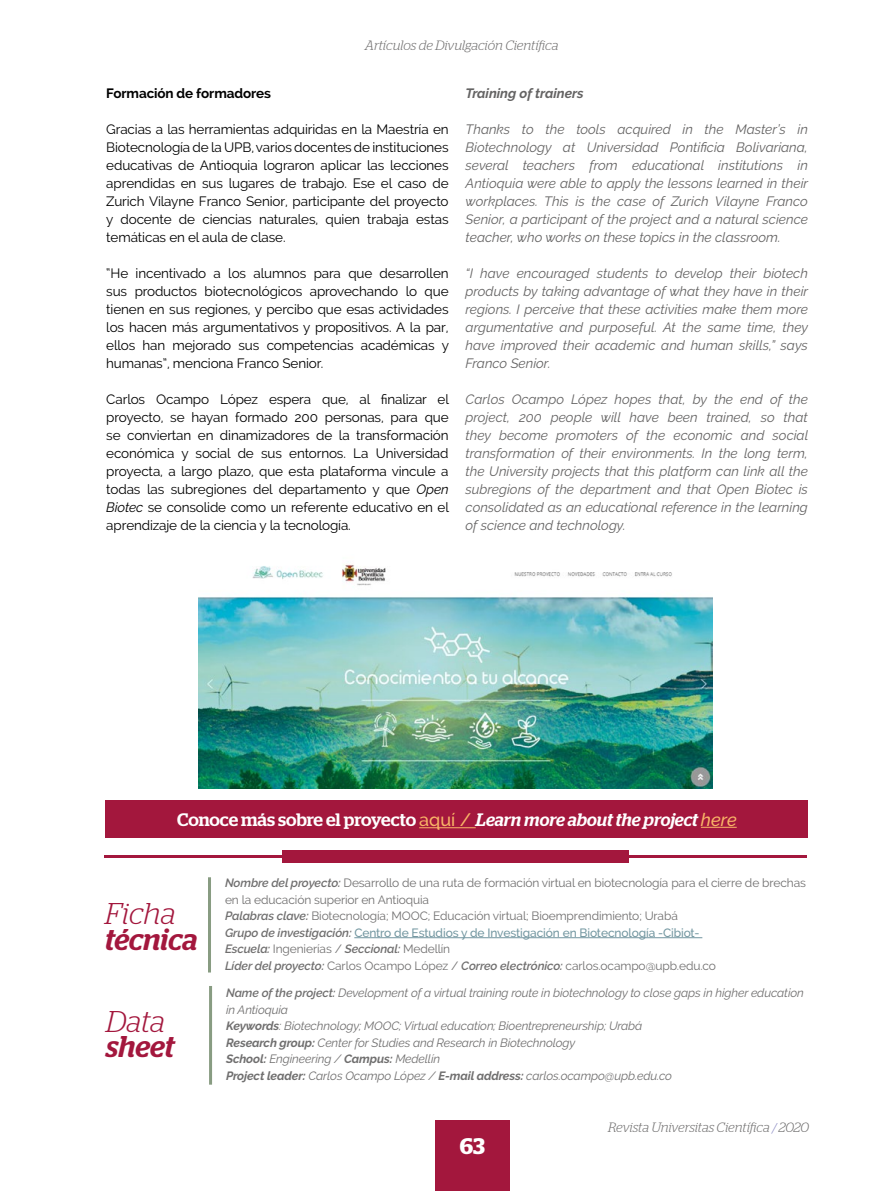
<style>
.page{position:relative;width:893px;height:1191px;background:#fff}
.page>*{position:absolute;margin:0;border:0;box-sizing:border-box;transform-origin:0 0}
.t1{font:italic 500 30px "Stag";color:#a3173d}
.t2{font:italic 300 30px "Stag";color:#a3173d}
.t3{font:600 22.5px "Stag";color:#fff}
.t4{font:500 18px "Stag";letter-spacing:-.005em;color:#fff}
.t5{font:13.5px/18px "Raleway";letter-spacing:-.01em;color:#000;text-align:justify}
.t6{font:italic 13.5px/18px "Raleway";color:#646363;text-align:justify}
.t7{font:italic 300 13.5px "Stag";letter-spacing:-.005em;color:#706f6f}
.t8{font:700 13.5px "Raleway";letter-spacing:-.01em;color:#000}
.t9{font:italic 700 13.5px "Raleway";color:#646363}
.t10{font:12px/16.5px "Raleway";letter-spacing:-.01em;color:#706f6f}
.t11{font:italic 12px/16.5px "Raleway";letter-spacing:-.01em;color:#706f6f}
.s1{font-style:italic}
.s2{font-family:"Raleway";color:#f9b567}
.s3{font-family:"Raleway";font-style:italic;color:#f9b567}
.s4{font-weight:600;font-style:italic}
.s5{font-weight:500;color:#7296a0}
.s6{font-weight:600}
.s7{font-weight:700}
.s8{color:#8a8ac3}
</style>
<div class="page">
<div style="left:435px;top:1120px;width:75px;height:71px;background:#a3173d"></div>
<div style="left:105px;top:800px;width:703px;height:38px;background:#a3173d"></div>
<hr style="left:209px;top:986px;width:3px;height:98px;background:#889c82">
<hr style="left:354px;top:937px;width:348px;height:1px;background:#7296a0">
<hr style="left:208px;top:877px;width:3px;height:95px;background:#889c82">
<hr style="left:104px;top:855px;width:703px;height:2px;background:#a3173d">
<div style="left:282px;top:850px;width:347px;height:12px;background:#a3173d"></div>
<hr style="left:419px;top:827px;width:57px;height:1px;background:#f9b567">
<hr style="left:701px;top:827px;width:36px;height:1px;background:#f9b567">
<img style="left:199px;top:564px;width:513px;height:224px">
<p class="t7" style="left:365px;top:37px;width:195px">Artículos de Divulgación Científica</p>
<p class="t8" style="left:106px;top:85px;width:166px">Formación de formadores</p>
<p class="t5" style="left:106px;top:120px;width:344px">Gracias a las herramientas adquiridas en la Maestría en Biotecnología de la UPB, varios docentes de instituciones educativas de Antioquia lograron aplicar las lecciones aprendidas en sus lugares de trabajo. Ese el caso de Zurich Vilayne Franco Senior, participante del proyecto y docente de ciencias naturales, quien trabaja estas temáticas en el aula de clase.</p>
<p class="t5" style="left:106px;top:264px;width:344px">“He incentivado a los alumnos para que desarrollen sus productos biotecnológicos aprovechando lo que tienen en sus regiones, y percibo que esas actividades los hacen más argumentativos y propositivos. A la par, ellos han mejorado sus competencias académicas y humanas”, menciona Franco Senior.</p>
<p class="t5" style="left:106px;top:390px;width:344px">Carlos Ocampo López espera que, al finalizar el proyecto, se hayan formado 200 personas, para que se conviertan en dinamizadores de la transformación económica y social de sus entornos. La Universidad proyecta, a largo plazo, que esta plataforma vincule a todas las subregiones del departamento y que <span class="s1">Open Biotec</span> se consolide como un referente educativo en el aprendizaje de la ciencia y la tecnología.</p>
<p class="t9" style="left:466px;top:85px;width:120px">Training of trainers</p>
<p class="t6" style="left:466px;top:120px;width:344px">Thanks to the tools acquired in the Master’s in Biotechnology at Universidad Pontificia Bolivariana, several teachers from educational institutions in Antioquia were able to apply the lessons learned in their workplaces. This is the case of Zurich Vilayne Franco Senior, a participant of the project and a natural science teacher, who works on these topics in the classroom.</p>
<p class="t6" style="left:466px;top:264px;width:344px">“I have encouraged students to develop their biotech products by taking advantage of what they have in their regions. I perceive that these activities make them more argumentative and purposeful. At the same time, they have improved their academic and human skills,” says Franco Senior.</p>
<p class="t6" style="left:466px;top:390px;width:344px">Carlos Ocampo López hopes that, by the end of the project, 200 people will have been trained, so that they become promoters of the economic and social transformation of their environments. In the long term, the University projects that this platform can link all the subregions of the department and that Open Biotec is consolidated as an educational reference in the learning of science and technology.</p>
<h3 class="t4" style="left:177px;top:809px;width:561px">Conoce más sobre el proyecto <span class="s2">aquí /</span> <span class="s1">Learn more about the project</span> <span class="s3">here</span></h3>
<h1 class="t2" style="left:105px;top:896px;width:72px">Ficha</h1>
<h1 class="t1" style="left:105px;top:921px;width:94px">técnica</h1>
<h1 class="t2" style="left:106px;top:1004px;width:60px">Data</h1>
<h1 class="t1" style="left:106px;top:1029px;width:70px">sheet</h1>
<p class="t10" style="left:225px;top:874px;width:583px"><span class="s4">Nombre del proyecto:</span> Desarrollo de una ruta de formación virtual en biotecnología para el cierre de brechas en la educación superior en Antioquia<br><span class="s4">Palabras clave:</span> Biotecnología; MOOC; Educación virtual; Bioemprendimiento; Urabá<br><span class="s4">Grupo de investigación:</span> <span class="s5">Centro de Estudios y de Investigación en Biotecnología -Cibiot-<br></span><span class="s4">Escuela:</span> Ingenierías / <span class="s4">Seccional:</span> Medellín<br><span class="s4">Líder del proyecto:</span> Carlos Ocampo López / <span class="s4">Correo electrónico:</span> carlos.ocampo@upb.edu.co</p>
<p class="t11" style="left:226px;top:985px;width:579px"><span class="s6">Name of the project:</span> Development of a virtual training route in biotechnology to close gaps in higher education in Antioquia<br><span class="s7">Keywords</span>: Biotechnology; MOOC; Virtual education; Bioentrepreneurship; Urabá<br><span class="s7">Research group:</span> Center for Studies and Research in Biotechnology<br><span class="s7">School:</span> Engineering / <span class="s7">Campus:</span> Medellín<br><span class="s7">Project leader:</span> Carlos Ocampo López / <span class="s7">E-mail address:</span> carlos.ocampo@upb.edu.co</p>
<h2 class="t3" style="left:460px;top:1132px;width:27px">63</h2>
<p class="t7" style="left:608px;top:1119px;width:202px">Revista Universitas Científica <span class="s8">/</span> 2020</p>
</div>
